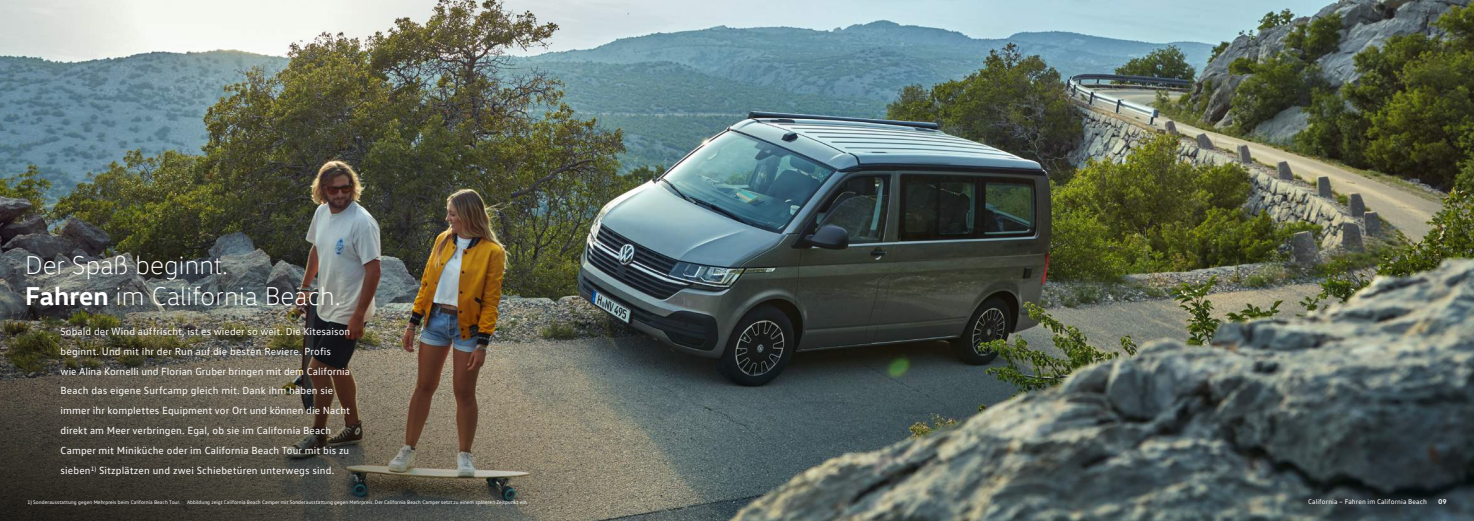
<style>
.page{position:relative;width:1474px;height:521px;background:#fff}
.page>*{position:absolute;margin:0;border:0;box-sizing:border-box;transform-origin:0 0}
.t1{font:300 26.25px/31.5px "VW Head";letter-spacing:.005em;color:#fff}
.t2{font:10.5px/19.9px "VW Text";letter-spacing:.01em;color:#fff}
.t3{font:7px "VW Text";letter-spacing:.01em;color:#fff}
.t4{font:700 7px "VW Text";color:#fff}
.t5{font:5.25px "VW Text";letter-spacing:.005em;color:#fff}
.s1{font-weight:700}
</style>
<div class="page">
<img style="left:0;top:0;width:1473px;height:521px">
<img style="left:0;top:184px;width:737px;height:337px">
<h1 class="t1" style="left:25px;top:249px;width:317px">Der Spaß beginnt.<br><span class="s1">Fahren</span> im California Beach.</h1>
<p class="t2" style="left:61px;top:321px;width:291px">Sobald der Wind auffrischt, ist es wieder so weit. Die Kitesaison beginnt. Und mit ihr der Run auf die besten Reviere. Profis<br>wie Alina Kornelli und Florian Gruber bringen mit dem California Beach das eigene Surfcamp gleich mit. Dank ihm haben sie immer ihr komplettes Equipment vor Ort und können die Nacht direkt am Meer verbringen. Egal, ob sie im California Beach Camper mit Miniküche oder im California Beach Tour mit bis zu sieben<sup>1)</sup> Sitzplätzen und zwei Schiebetüren unterwegs sind.</p>
<p class="t5" style="left:27px;top:498px;width:154px">1) Sonderausstattung gegen Mehrpreis beim California Beach Tour.</p>
<p class="t5" style="left:187px;top:498px;width:342px">Abbildung zeigt California Beach Camper mit Sonderausstattung gegen Mehrpreis. Der California Beach Camper setzt zu einem späteren Zeitpunkt ein.</p>
<p class="t3" style="left:1307px;top:497px;width:120px">California – Fahren im California Beach</p>
<p class="t4" style="left:1438px;top:497px;width:9px">09</p>
</div>
